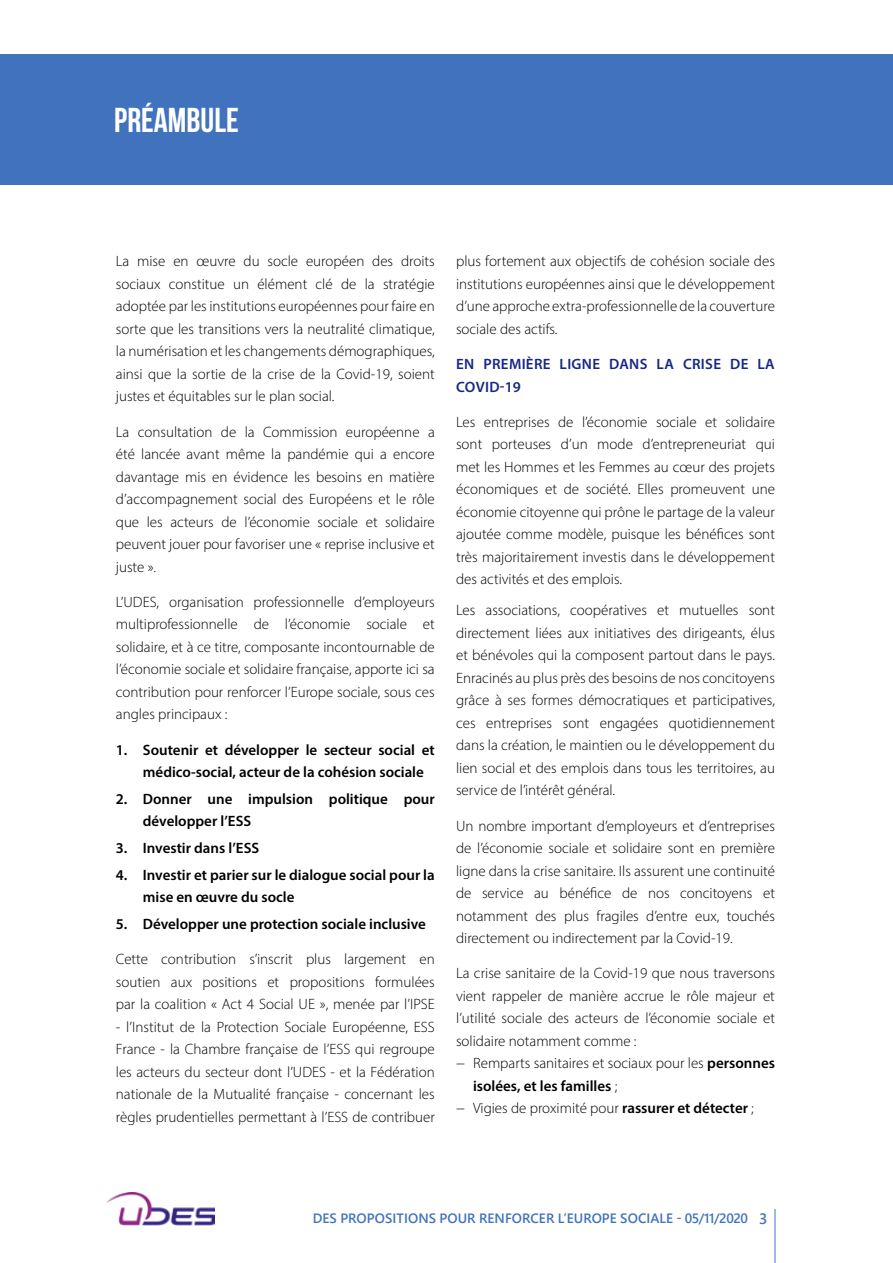
<style>
.page{position:relative;width:893px;height:1263px;background:#fff}
.page>*{position:absolute;margin:0;border:0;box-sizing:border-box;transform-origin:0 0}
.t1{font:700 34.5px "Bebas Neue";color:#fff}
.t2{font:300 15px/22.5px "Myriad Pro";color:#000;text-align:justify}
.t3{font:600 15px/22.5px "Myriad Pro";color:#000}
.t4{font:600 15px/22.5px "Myriad Pro";letter-spacing:.02em;color:#162883}
.t5{font:600 13.5px "Segoe UI";letter-spacing:.005em;color:#4172be}
.s1{font-weight:600}
.s2{font-weight:300}
.s3{font-size:15px}
</style>
<div class="page">
<hr style="left:775px;top:1209px;width:1px;height:54px;background:#4172be">
<img style="left:106px;top:1192px;width:109px;height:33px">
<div style="left:0;top:54px;width:893px;height:131px;background:#4172be"></div>
<h1 class="t1" style="left:114px;top:102px;width:126px">PRÉAMBULE</h1>
<p class="t2" style="left:116px;top:250px;width:320px">La mise en œuvre du socle européen des droits sociaux constitue un élément clé de la stratégie adoptée par les institutions européennes pour faire en sorte que les transitions vers la neutralité climatique, la numérisation et les changements démographiques, ainsi que la sortie de la crise de la Covid-19, soient justes et équitables sur le plan social.</p>
<p class="t2" style="left:116px;top:420px;width:320px">La consultation de la Commission européenne a été lancée avant même la pandémie qui a encore davantage mis en évidence les besoins en matière d’accompagnement social des Européens et le rôle que les acteurs de l’économie sociale et solidaire peuvent jouer pour favoriser une « reprise inclusive et juste ».</p>
<p class="t2" style="left:116px;top:590px;width:320px">L’UDES, organisation professionnelle d’employeurs multiprofessionnelle de l’économie sociale et solidaire, et à ce titre, composante incontournable de l’économie sociale et solidaire française, apporte ici sa contribution pour renforcer l’Europe sociale, sous ces angles principaux :</p>
<p class="t3" style="left:143px;top:738px;width:293px;text-indent:-27px">1. Soutenir et développer le secteur social et médico-social, acteur de la cohésion sociale</p>
<p class="t3" style="left:143px;top:787px;width:293px;text-indent:-27px">2. Donner une impulsion politique pour développer l’ESS</p>
<p class="t3" style="left:116px;top:836px;width:145px">3. Investir dans l’ESS</p>
<p class="t3" style="left:143px;top:863px;width:293px;text-indent:-27px">4. Investir et parier sur le dialogue social pour la mise en œuvre du socle</p>
<p class="t3" style="left:116px;top:912px;width:312px">5. Développer une protection sociale inclusive</p>
<p class="t2" style="left:116px;top:948px;width:320px">Cette contribution s’inscrit plus largement en soutien aux positions et propositions formulées par la coalition « Act 4 Social UE », menée par l’IPSE</p>
<p class="t2" style="left:116px;top:1015px;width:320px">- l’Institut de la Protection Sociale Européenne, ESS France - la Chambre française de l’ESS qui regroupe les acteurs du secteur dont l’UDES - et la Fédération nationale de la Mutualité française - concernant les règles prudentielles permettant à l’ESS de contribuer</p>
<p class="t2" style="left:456px;top:250px;width:320px">plus fortement aux objectifs de cohésion sociale des institutions européennes ainsi que le développement d’une approche extra-professionnelle de la couverture sociale des actifs.</p>
<p class="t4" style="left:456px;top:352px;width:320px">EN PREMIÈRE LIGNE DANS LA CRISE DE LA<br>COVID-19</p>
<p class="t2" style="left:456px;top:410px;width:320px">Les entreprises de l’économie sociale et solidaire sont porteuses d’un mode d’entrepreneuriat qui met les Hommes et les Femmes au cœur des projets économiques et de société. Elles promeuvent une économie citoyenne qui prône le partage de la valeur ajoutée comme modèle, puisque les bénéfices sont très majoritairement investis dans le développement des activités et des emplois.</p>
<p class="t2" style="left:456px;top:599px;width:320px">Les associations, coopératives et mutuelles sont directement liées aux initiatives des dirigeants, élus et bénévoles qui la composent partout dans le pays.<br>Enracinés au plus près des besoins de nos concitoyens grâce à ses formes démocratiques et participatives, ces entreprises sont engagées quotidiennement dans la création, le maintien ou le développement du lien social et des emplois dans tous les territoires, au service de l’intérêt général.</p>
<p class="t2" style="left:456px;top:814px;width:320px">Un nombre important d’employeurs et d’entreprises de l’économie sociale et solidaire sont en première ligne dans la crise sanitaire. Ils assurent une continuité de service au bénéfice de nos concitoyens et notamment des plus fragiles d’entre eux, touchés directement ou indirectement par la Covid-19.</p>
<p class="t2" style="left:456px;top:962px;width:320px">La crise sanitaire de la Covid-19 que nous traversons</p>
<p class="t2" style="left:456px;top:984px;width:320px">vient rappeler de manière accrue le rôle majeur et</p>
<p class="t2" style="left:456px;top:1007px;width:320px">l’utilité sociale des acteurs de l’économie sociale et</p>
<p class="t2" style="left:456px;top:1029px;width:182px">solidaire notamment comme :</p>
<p class="t2" style="left:456px;top:1052px;width:320px">− Remparts sanitaires et sociaux pour les <span class="s1">personnes</span></p>
<p class="t3" style="left:473px;top:1074px;width:146px">isolées, et les familles <span class="s2">;</span></p>
<p class="t2" style="left:456px;top:1097px;width:299px">− Vigies de proximité pour <span class="s1">rassurer et détecter</span> ;</p>
<p class="t5" style="left:313px;top:1205px;width:456px">DES PROPOSITIONS POUR RENFORCER L’EUROPE SOCIALE - 05/11/2020 <span class="s3">3</span></p>
</div>
